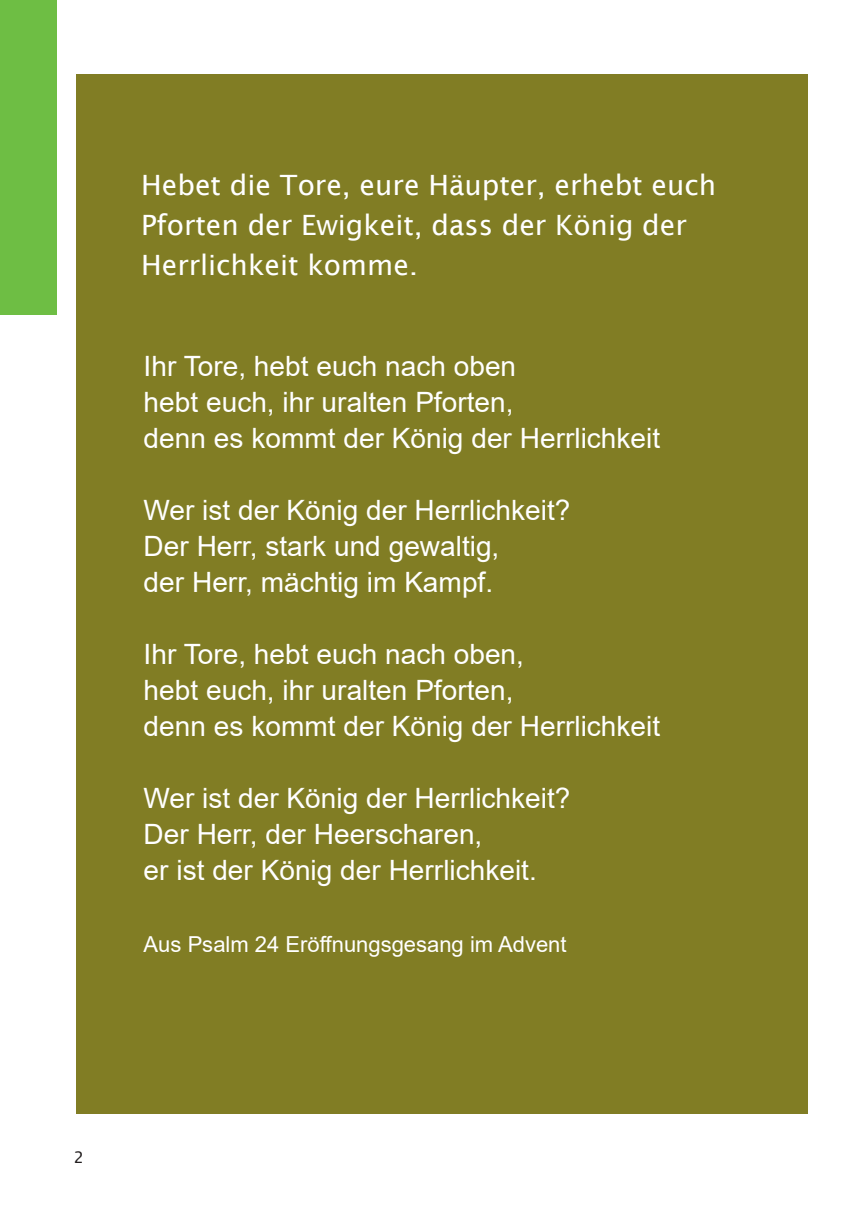
<style>
.page{position:relative;width:857px;height:1225px;background:#fff}
.page>*{position:absolute;margin:0;border:0;box-sizing:border-box;transform-origin:0 0}
.t1{font:28px/36px "Arial";color:#fff}
.t2{font:28px/40px "Lucida Sans";color:#fff}
.t3{font:22px "Arial";color:#fff}
.t4{font:16px "Lucida Sans";color:#231f20}
</style>
<div class="page">
<div style="left:0;top:0;width:57px;height:315px;background:#6ebe44"></div>
<div style="left:76px;top:74px;width:731px;height:1040px;background:#817d24"></div>
<p class="t2" style="left:141px;top:167px;width:576px">Hebet die Tore, eure Häupter, erhebt euch<br>Pforten der Ewigkeit, dass der König der<br>Herrlichkeit komme.</p>
<p class="t1" style="left:144px;top:347px;width:517px">Ihr Tore, hebt euch nach oben<br>hebt euch, ihr uralten Pforten,<br>denn es kommt der König der Herrlichkeit</p>
<p class="t1" style="left:144px;top:491px;width:428px">Wer ist der König der Herrlichkeit?<br>Der Herr, stark und gewaltig,<br>der Herr, mächtig im Kampf.</p>
<p class="t1" style="left:144px;top:635px;width:517px">Ihr Tore, hebt euch nach oben,<br>hebt euch, ihr uralten Pforten,<br>denn es kommt der König der Herrlichkeit</p>
<p class="t1" style="left:144px;top:779px;width:428px">Wer ist der König der Herrlichkeit?<br>Der Herr, der Heerscharen,<br>er ist der König der Herrlichkeit.</p>
<p class="t3" style="left:144px;top:929px;width:424px">Aus Psalm 24 Eröffnungsgesang im Advent</p>
<p class="t4" style="left:74px;top:1150px;width:12px">2</p>
</div>
